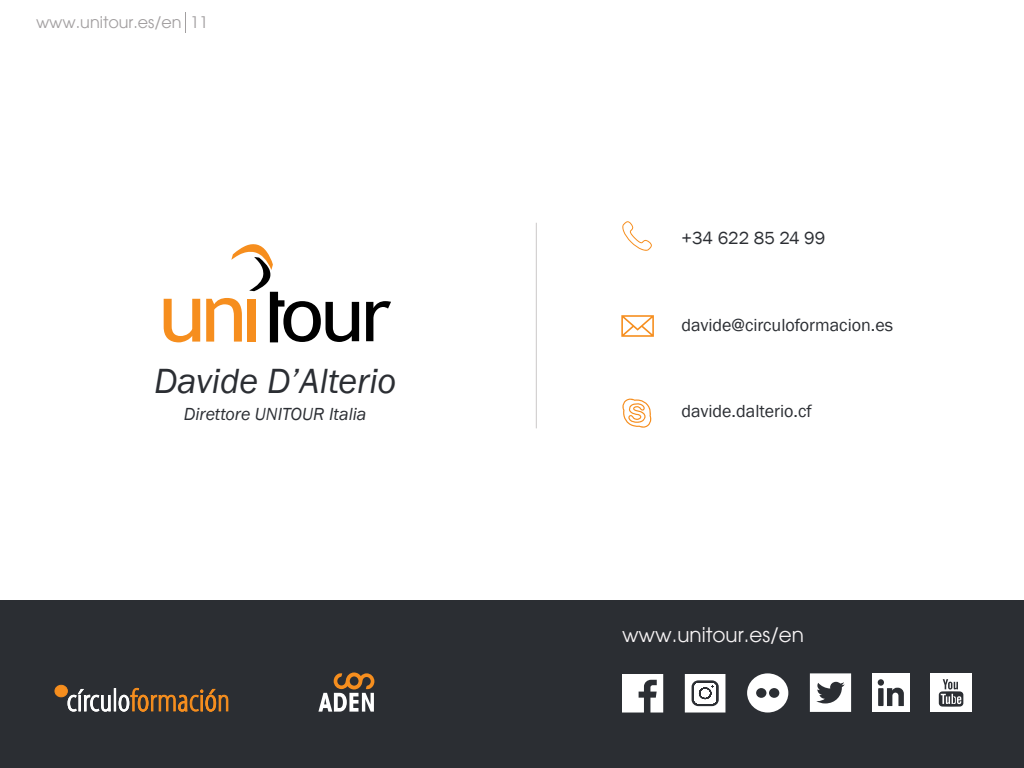
<style>
.page{position:relative;width:1024px;height:768px;background:#fff}
.page>*{position:absolute;margin:0;border:0;box-sizing:border-box;transform-origin:0 0}
.t1{font:italic 36px "Franklin Gothic";color:#2b2e33}
.t2{font:20px "Avant Garde";color:#f6f3f4}
.t3{font:18px "Franklin Gothic";color:#2b2e33}
.t4{font:italic 18px "Franklin Gothic";color:#2b2e33}
.t5{font:16px "Avant Garde";color:#a29fa0}
</style>
<div class="page">
<svg style="left:185px;top:13px;width:1px;height:20px"></svg>
<div style="left:1px;top:601px;width:1023px;height:167px;background:#2b2e33"></div>
<hr style="left:536px;top:223px;width:1px;height:205px;background:#cbc8c9">
<svg style="left:622px;top:221px;width:30px;height:30px"></svg>
<svg style="left:622px;top:398px;width:30px;height:30px"></svg>
<svg style="left:621px;top:315px;width:33px;height:22px"></svg>
<svg style="left:622px;top:674px;width:41px;height:39px"></svg>
<div style="left:747px;top:673px;width:41px;height:40px;background:#fff;border-radius:50%"></div>
<div style="left:756px;top:688px;width:10px;height:10px;background:#2b2e33;border-radius:50%"></div>
<div style="left:769px;top:688px;width:10px;height:10px;background:#2b2e33;border-radius:50%"></div>
<svg style="left:810px;top:673px;width:41px;height:39px"></svg>
<div style="left:872px;top:673px;width:38px;height:39px;background:#fff"></div>
<div style="left:878px;top:679px;width:6px;height:7px;background:#2b2e33;border-radius:50%"></div>
<div style="left:878px;top:688px;width:6px;height:18px;background:#2b2e33"></div>
<svg style="left:887px;top:688px;width:17px;height:18px"></svg>
<div style="left:930px;top:674px;width:42px;height:38px;background:#fff"></div>
<svg style="left:939px;top:679px;width:24px;height:28px"></svg>
<svg style="left:685px;top:674px;width:40px;height:39px;background:#d5d6d7"></svg>
<svg style="left:67px;top:688px;width:44px;height:24px"></svg>
<div style="left:114px;top:688px;width:2px;height:23px;border:1px solid #fff"></div>
<svg style="left:118px;top:688px;width:111px;height:24px"></svg>
<div style="left:55px;top:685px;width:12px;height:12px;background:#f68e1e;border-radius:50%"></div>
<div style="left:55px;top:685px;width:13px;height:12px;border:1px solid #f68e1e;border-radius:50%"></div>
<svg style="left:318px;top:673px;width:56px;height:39px"></svg>
<svg style="left:164px;top:299px;width:36px;height:43px"></svg>
<svg style="left:366px;top:301px;width:25px;height:40px"></svg>
<svg style="left:206px;top:244px;width:153px;height:98px"></svg>
<p class="t5" style="left:36px;top:12px;width:174px">www.unitour.es/en 11</p>
<p class="t3" style="left:682px;top:226px;width:145px">+34 622 85 24 99</p>
<p class="t3" style="left:682px;top:314px;width:213px">davide@circuloformacion.es</p>
<p class="t1" style="left:154px;top:358px;width:244px">Davide D’Alterio</p>
<p class="t4" style="left:184px;top:403px;width:184px">Direttore UNITOUR Italia</p>
<p class="t3" style="left:682px;top:400px;width:132px">davide.dalterio.cf</p>
<p class="t2" style="left:622px;top:623px;width:184px">www.unitour.es/en</p>
</div>
